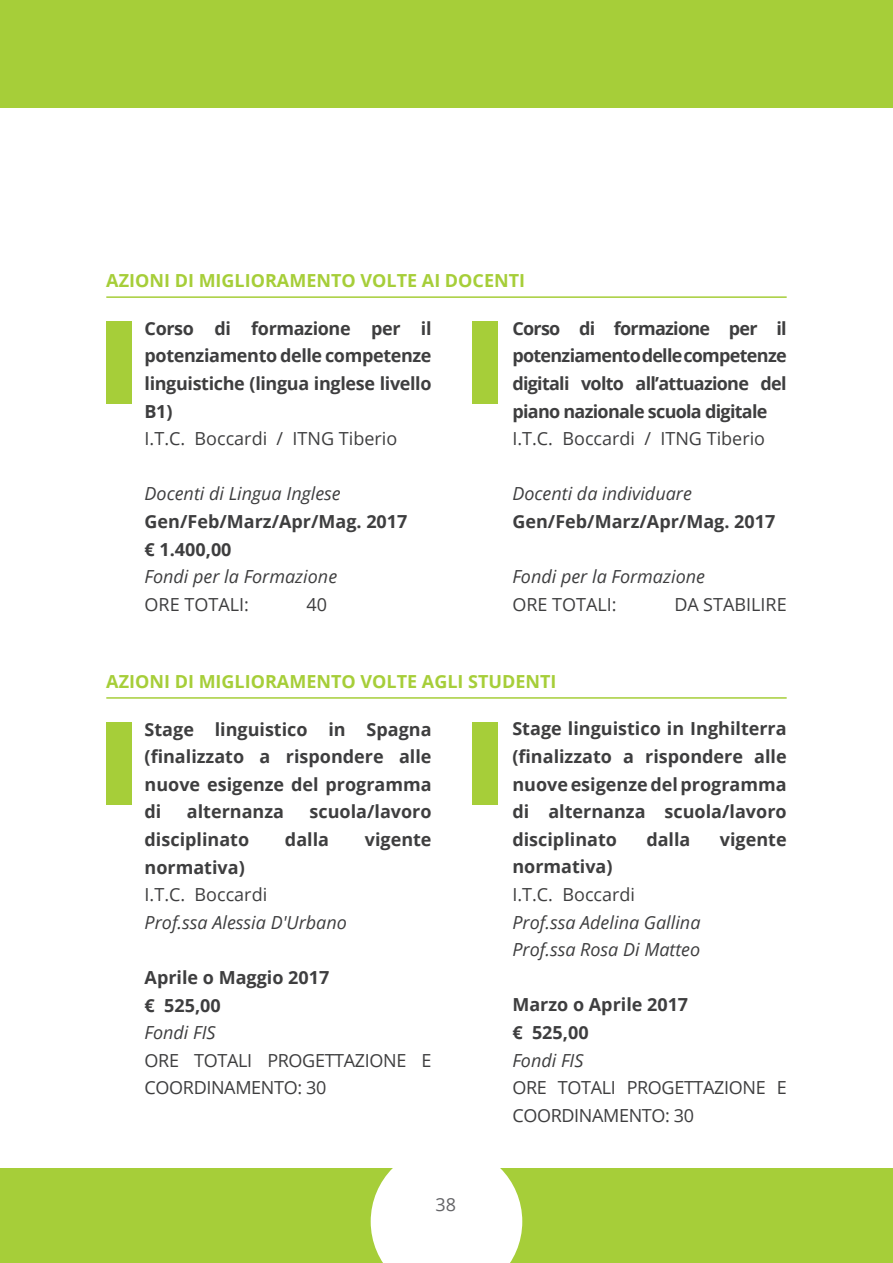
<style>
.page{position:relative;width:893px;height:1263px;background:#fff}
.page>*{position:absolute;margin:0;border:0;box-sizing:border-box;transform-origin:0 0}
.t1{font:700 18px/27.6px "Open Sans";color:#3e3e3f;text-align:justify}
.t2{font:italic 18px/27.6px "Open Sans";color:#3e3e3f}
.t3{font:18px "Open Sans";color:#3e3e3f}
.t4{font:18px "Open Sans";letter-spacing:-.02em;color:#3e3e3f}
.t5{font:700 18px "Open Sans";color:#a6ce39}
.t6{font:18px "Open Sans";color:#636366}
</style>
<div class="page">
<div style="left:0;top:1168px;width:893px;height:95px;background:#a6ce39"></div>
<div style="left:0;top:0;width:893px;height:107px;background:#a6ce39"></div>
<svg style="left:371px;top:1168px;width:151px;height:95px;background:#f8fbf0"></svg>
<div style="left:106px;top:321px;width:26px;height:83px;background:#a6ce39"></div>
<div style="left:106px;top:722px;width:26px;height:83px;background:#a6ce39"></div>
<div style="left:472px;top:321px;width:25px;height:83px;background:#a6ce39"></div>
<div style="left:472px;top:722px;width:25px;height:83px;background:#a6ce39"></div>
<hr style="left:106px;top:296px;width:681px;height:2px;background:#a6ce39">
<hr style="left:106px;top:697px;width:681px;height:2px;background:#a6ce39">
<p class="t5" style="left:106px;top:268px;width:420px">AZION I DI MIGLIORAMENTO VOLTE AI DOCENTI</p>
<p class="t1" style="left:145px;top:314px;width:289px">Corso di formazione per il potenziamento delle competenze linguistiche (lingua inglese livello B1)</p>
<p class="t3" style="left:145px;top:426px;width:254px">I.T.C. Boccardi / ITNG Tiberio</p>
<p class="t2" style="left:145px;top:480px;width:198px">Docenti di Lingua Inglese</p>
<p class="t1" style="left:145px;top:507px;width:264px">Gen/Feb/Marz/Apr/Mag. 2017 € 1.400,00</p>
<p class="t2" style="left:145px;top:562px;width:194px">Fondi per la Formazione</p>
<p class="t3" style="left:145px;top:592px;width:106px">ORE TOTALI:</p>
<p class="t3" style="left:307px;top:592px;width:22px">40</p>
<p class="t1" style="left:512px;top:314px;width:276px">Corso di formazione per il potenziamento delle competenze digitali volto all’attuazione del piano nazionale scuola digitale</p>
<p class="t3" style="left:512px;top:426px;width:254px">I.T.C. Boccardi / ITNG Tiberio</p>
<p class="t2" style="left:512px;top:479px;width:181px">Docenti da individuare</p>
<p class="t1" style="left:512px;top:507px;width:264px">Gen/Feb/Marz/Apr/Mag. 2017</p>
<p class="t2" style="left:512px;top:562px;width:194px">Fondi per la Formazione</p>
<p class="t3" style="left:512px;top:592px;width:106px">ORE TOTALI:</p>
<p class="t3" style="left:674px;top:592px;width:114px">DA STABILIRE</p>
<p class="t5" style="left:106px;top:668px;width:452px">AZION I DI MIGLIORAMENTO VOLTE AGLI STUDENTI</p>
<p class="t1" style="left:145px;top:715px;width:289px">Stage linguistico in Spagna (finalizzato a rispondere alle nuove esigenze del programma di</p>
<p class="t1" style="left:187px;top:798px;width:99px">alternanza</p>
<p class="t1" style="left:310px;top:798px;width:124px">scuola/lavoro</p>
<p class="t1" style="left:145px;top:825px;width:106px">disciplinato</p>
<p class="t1" style="left:285px;top:825px;width:46px">dalla</p>
<p class="t1" style="left:365px;top:825px;width:68px">vigente</p>
<p class="t1" style="left:145px;top:853px;width:102px">normativa)</p>
<p class="t3" style="left:145px;top:882px;width:124px">I.T.C. Boccardi</p>
<p class="t2" style="left:145px;top:908px;width:204px">Prof.ssa Alessia D'Urbano</p>
<p class="t1" style="left:145px;top:963px;width:186px">Aprile o Maggio 2017 € 525,00</p>
<p class="t2" style="left:145px;top:1018px;width:73px">Fondi FIS</p>
<p class="t4" style="left:145px;top:1048px;width:135px">ORE TOTALI progettazione</p>
<p class="t3" style="left:422px;top:1048px;width:9px">e</p>
<p class="t4" style="left:145px;top:1075px;width:183px">COORDINAMENTO: 30</p>
<p class="t6" style="left:435px;top:1192px;width:22px">38</p>
<p class="t1" style="left:512px;top:715px;width:276px">Stage linguistico in Inghilterra (finalizzato a rispondere alle nuove esigenze del programma di alternanza scuola/lavoro disciplinato</p>
<p class="t1" style="left:646px;top:825px;width:46px">dalla</p>
<p class="t1" style="left:720px;top:825px;width:68px">vigente</p>
<p class="t1" style="left:512px;top:853px;width:102px">normativa)</p>
<p class="t3" style="left:512px;top:882px;width:124px">I.T.C. Boccardi</p>
<p class="t2" style="left:512px;top:908px;width:190px">Prof.ssa Adelina Gallina<br>Prof.ssa Rosa Di Matteo</p>
<p class="t1" style="left:512px;top:991px;width:177px">Marzo o Aprile 2017 € 525,00</p>
<p class="t2" style="left:512px;top:1046px;width:73px">Fondi FIS</p>
<p class="t4" style="left:512px;top:1075px;width:126px">ORE TOTALI progettazione</p>
<p class="t3" style="left:777px;top:1075px;width:9px">e</p>
<p class="t4" style="left:512px;top:1103px;width:183px">COORDINAMENTO: 30</p>
</div>
